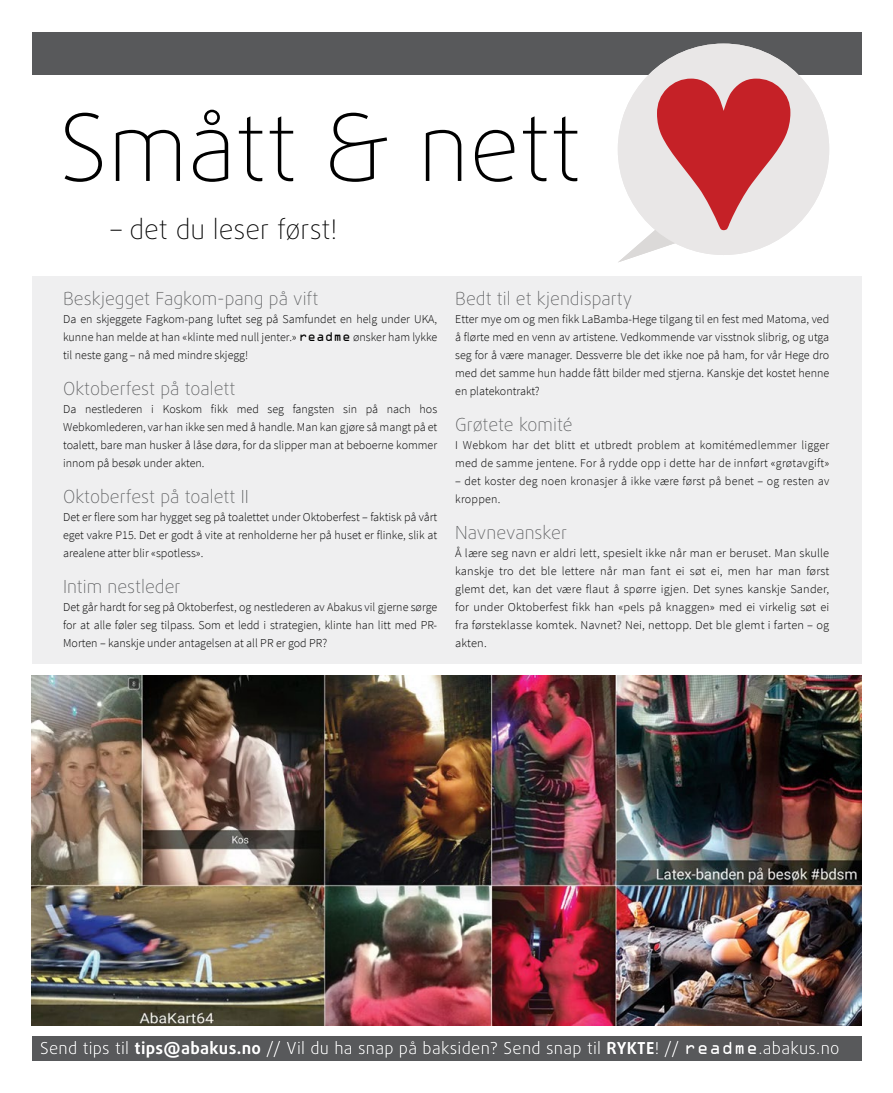
<style>
.page{position:relative;width:893px;height:1093px;background:#fff}
.page>*{position:absolute;margin:0;border:0;box-sizing:border-box;transform-origin:0 0}
.t1{font:100 93px "Daxline Pro";color:#000}
.t2{font:100 27px "Daxline Pro";color:#000}
.t3{font:100 18px "Daxline Pro";color:#58595b}
.t4{font:300 12px/18px "Source Sans Pro";color:#000;text-align:justify}
.t5{font:300 12px/18px "Source Sans Pro";letter-spacing:.02em;color:#000}
.s1{font-family:"OCRA Std";font-weight:400}
</style>
<div class="page">
<div style="left:32px;top:277px;width:829px;height:411px;background:#efeff0"></div>
<div style="left:32px;top:32px;width:829px;height:42px;background:#58595b"></div>
<div style="left:618px;top:44px;width:211px;height:211px;background:#e9e7e7;border-radius:50%"></div>
<svg style="left:618px;top:79px;width:172px;height:183px"></svg>
<div style="left:32px;top:664px;width:829px;height:11px;background:#fff"></div>
<img style="left:32px;top:675px;width:829px;height:350px">
<svg style="left:32px;top:1036px;width:830px;height:25px;background:#6b6c6e"></svg>
<h1 class="t1" style="left:59px;top:86px;width:524px">Smått &amp; nett</h1>
<h2 class="t2" style="left:111px;top:211px;width:228px">– det du leser først!</h2>
<h3 class="t3" style="left:63px;top:287px;width:257px">Beskjegget Fagkom-pang på vift</h3>
<p class="t4" style="left:63px;top:310px;width:376px">Da en skjeggete Fagkom-pang luftet seg på Samfundet en helg under UKA, kunne han melde at han «klinte med null jenter.» <span class="s1">readme</span> ønsker ham lykke til neste gang – nå med mindre skjegg!</p>
<h3 class="t3" style="left:63px;top:377px;width:174px">Oktoberfest på toalett</h3>
<p class="t4" style="left:63px;top:400px;width:376px">Da nestlederen i Koskom fikk med seg fangsten sin på nach hos Webkomlederen, var han ikke sen med å handle. Man kan gjøre så mangt på et toalett, bare man husker å låse døra, for da slipper man at beboerne kommer innom på besøk under akten.</p>
<h3 class="t3" style="left:63px;top:485px;width:187px">Oktoberfest på toalett II</h3>
<p class="t4" style="left:63px;top:508px;width:376px">Det er flere som har hygget seg på toalettet under Oktoberfest – faktisk på vårt eget vakre P15. Det er godt å vite at renholderne her på huset er flinke, slik at arealene atter blir «spotless».</p>
<h3 class="t3" style="left:63px;top:575px;width:119px">Intim nestleder</h3>
<p class="t4" style="left:63px;top:598px;width:376px">Det går hardt for seg på Oktoberfest, og nestlederen av Abakus vil gjerne sørge for at alle føler seg tilpass. Som et ledd i strategien, klinte han litt med PR-Morten – kanskje under antagelsen at all PR er god PR?</p>
<h3 class="t3" style="left:455px;top:287px;width:179px">Bedt til et kjendisparty</h3>
<p class="t4" style="left:455px;top:310px;width:376px">Etter mye om og men fikk LaBamba-Hege tilgang til en fest med Matoma, ved å flørte med en venn av artistene. Vedkommende var visstnok slibrig, og utga seg for å være manager. Dessverre ble det ikke noe på ham, for vår Hege dro med det samme hun hadde fått bilder med stjerna. Kanskje det kostet henne en platekontrakt?</p>
<h3 class="t3" style="left:455px;top:413px;width:119px">Grøtete komité</h3>
<p class="t5" style="left:455px;top:436px;width:376px">I Webkom har det blitt et utbredt problem at komitémedlemmer ligger med de samme jentene. For å rydde opp i dette har de innført «grøtavgift»</p>
<p class="t5" style="left:455px;top:472px;width:376px">– det koster deg noen kronasjer å ikke være først på benet – og resten av kroppen.</p>
<h3 class="t3" style="left:455px;top:521px;width:113px">Navnevansker</h3>
<p class="t4" style="left:455px;top:544px;width:376px">Å lære seg navn er aldri lett, spesielt ikke når man er beruset. Man skulle kanskje tro det ble lettere når man fant ei søt ei, men har man først glemt det, kan det være flaut å spørre igjen. Det synes kanskje Sander, for under Oktoberfest fikk han «pels på knaggen» med ei virkelig søt ei fra førsteklasse komtek. Navnet? Nei, nettopp. Det ble glemt i farten – og akten.</p>
</div>
